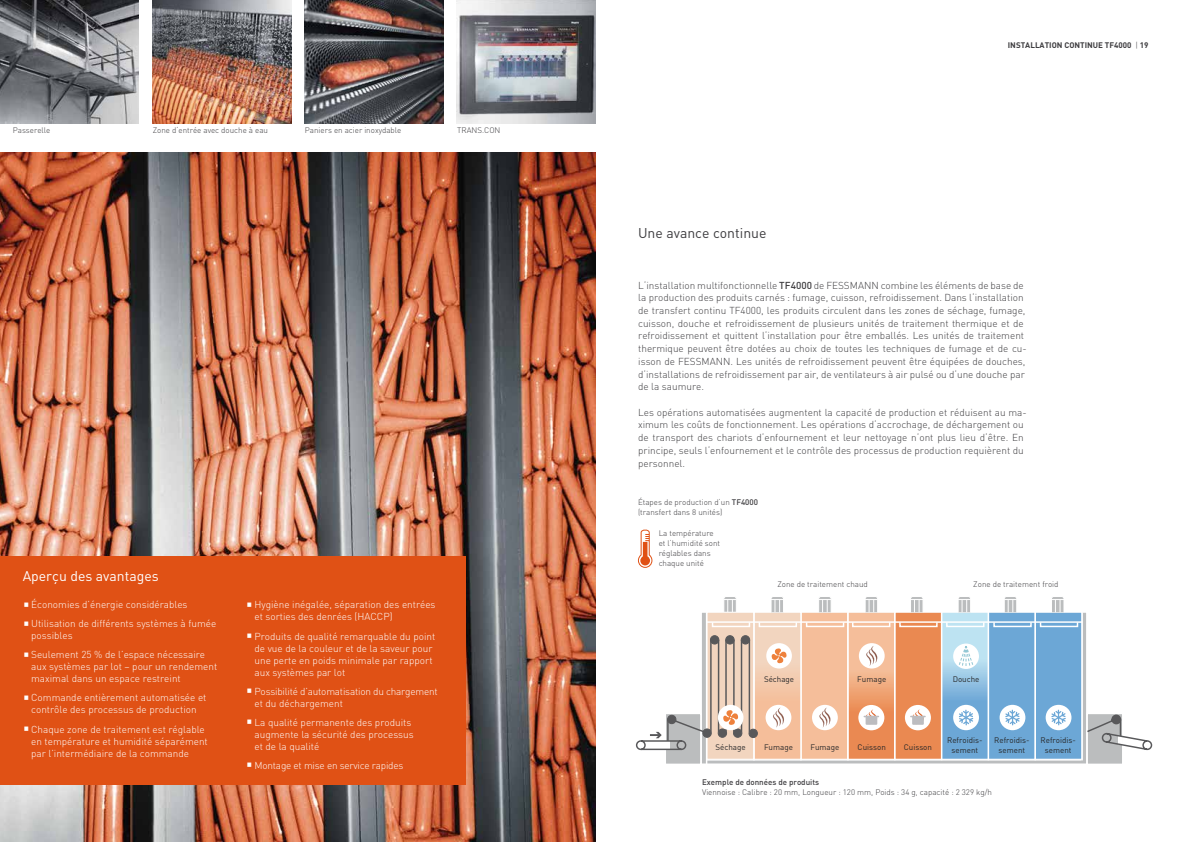
<style>
.page{position:relative;width:1191px;height:842px;background:#fff}
.page>*{position:absolute;margin:0;border:0;box-sizing:border-box;transform-origin:0 0}
.t1{font:14px "DIN";color:#fff}
.t2{font:14px "DIN";color:#3e3d40}
.t3{font:10px/12.7px "DIN Light";color:#3e3d40}
.t4{font:10px/12px "DIN Light";color:#fff}
.t5{font:10px/12px "DIN Light";letter-spacing:-.02em;color:#fff}
.t6{font:8px/10px "DIN Light";color:#3e3d40}
.t7{font:8px/10px "DIN";color:#282829;text-align:center}
.t8{font:8px "DIN Bold";color:#3e3d40}
.t9{font:8px "DIN Medium";color:#3e3d40}
.s1{font-family:"Glypha";font-size:12px}
.s2{font-family:"DIN Light"}
.s3{font-family:"DIN Medium"}
</style>
<div class="page">
<img style="left:0;top:152px;width:595px;height:690px">
<div style="left:0;top:556px;width:466px;height:228px;background:#e05115"></div>
<svg style="left:799px;top:612px;width:323px;height:152px;background:#beb6b5"></svg>
<div style="left:754px;top:612px;width:47px;height:147px;background:linear-gradient(to bottom,#f2dbc8,#f5b890)"></div>
<div style="left:753px;top:612px;width:48px;height:148px;border:1px solid #fff"></div>
<svg style="left:724px;top:597px;width:12px;height:15px"></svg>
<svg style="left:770px;top:597px;width:14px;height:16px"></svg>
<svg style="left:818px;top:597px;width:14px;height:16px"></svg>
<svg style="left:864px;top:597px;width:14px;height:16px"></svg>
<svg style="left:909px;top:597px;width:14px;height:16px"></svg>
<svg style="left:957px;top:597px;width:14px;height:16px"></svg>
<svg style="left:1003px;top:597px;width:14px;height:16px"></svg>
<svg style="left:1050px;top:597px;width:14px;height:16px"></svg>
<div style="left:707px;top:612px;width:46px;height:147px;background:#f2d5bf"></div>
<div style="left:706px;top:612px;width:48px;height:148px;border:1px solid #fff"></div>
<hr style="left:706px;top:612px;width:1px;height:174px;background:#fff">
<hr style="left:706px;top:621px;width:376px;height:2px;background:#fff">
<svg style="left:1086px;top:714px;width:66px;height:37px"></svg>
<div style="left:664px;top:713px;width:37px;height:52px;background:#bbbdbe;border:1px solid #fff"></div>
<div style="left:710px;top:636px;width:9px;height:8px;background:#58585a;border-radius:50%"></div>
<div style="left:710px;top:635px;width:9px;height:9px;border:1px solid #58585a;border-radius:50%"></div>
<div style="left:726px;top:636px;width:8px;height:8px;background:#58585a;border-radius:50%"></div>
<div style="left:725px;top:635px;width:9px;height:9px;border:1px solid #58585a;border-radius:50%"></div>
<div style="left:741px;top:636px;width:8px;height:8px;background:#58585a;border-radius:50%"></div>
<div style="left:741px;top:635px;width:9px;height:9px;border:1px solid #58585a;border-radius:50%"></div>
<div style="left:749px;top:729px;width:8px;height:8px;background:#58585a;border-radius:50%"></div>
<div style="left:748px;top:729px;width:9px;height:9px;border:1px solid #58585a;border-radius:50%"></div>
<svg style="left:711px;top:621px;width:368px;height:7px"></svg>
<svg style="left:637px;top:529px;width:15px;height:39px"></svg>
<div style="left:905px;top:705px;width:26px;height:25px;background:#fff;border-radius:50%"></div>
<svg style="left:910px;top:709px;width:15px;height:16px"></svg>
<div style="left:858px;top:705px;width:26px;height:25px;background:#fff;border-radius:50%"></div>
<svg style="left:863px;top:709px;width:16px;height:16px"></svg>
<div style="left:953px;top:643px;width:26px;height:26px;background:#fff;border-radius:50%"></div>
<svg style="left:958px;top:645px;width:15px;height:22px"></svg>
<div style="left:1045px;top:705px;width:26px;height:25px;background:#fff;border-radius:50%"></div>
<svg style="left:1051px;top:710px;width:14px;height:15px"></svg>
<div style="left:999px;top:705px;width:26px;height:25px;background:#fff;border-radius:50%"></div>
<svg style="left:1005px;top:710px;width:14px;height:15px"></svg>
<div style="left:953px;top:705px;width:26px;height:25px;background:#fff;border-radius:50%"></div>
<svg style="left:959px;top:710px;width:14px;height:15px"></svg>
<div style="left:812px;top:705px;width:26px;height:25px;background:#fff;border-radius:50%"></div>
<svg style="left:819px;top:707px;width:11px;height:21px"></svg>
<div style="left:765px;top:705px;width:26px;height:25px;background:#fff;border-radius:50%"></div>
<svg style="left:773px;top:707px;width:11px;height:21px"></svg>
<div style="left:859px;top:643px;width:25px;height:25px;background:#fff;border-radius:50%"></div>
<svg style="left:866px;top:646px;width:11px;height:20px"></svg>
<div style="left:766px;top:643px;width:26px;height:25px;background:#fff;border-radius:50%"></div>
<svg style="left:771px;top:648px;width:15px;height:15px"></svg>
<svg style="left:636px;top:638px;width:115px;height:113px"></svg>
<img style="left:304px;top:0;width:139px;height:123px">
<img style="left:152px;top:0;width:139px;height:123px">
<img style="left:0;top:0;width:139px;height:123px">
<img style="left:456px;top:0;width:139px;height:123px">
<p class="t6" style="left:13px;top:125px;width:39px">Passerelle</p>
<p class="t6" style="left:153px;top:125px;width:117px">Zone d‘entrée avec douche à eau</p>
<p class="t6" style="left:305px;top:125px;width:98px">Paniers en acier inoxydable</p>
<p class="t6" style="left:457px;top:125px;width:45px">TRANS.CON</p>
<h1 class="t1" style="left:23px;top:567px;width:138px">Aperçu des avantages</h1>
<p class="t4" style="left:23px;top:598px;width:166px"><span class="s1">•</span>Économies d’énergie considérables</p>
<p class="t4" style="left:31px;top:617px;width:186px;text-indent:-9px"><span class="s1">•</span>Utilisation de différents systèmes à fumée possibles</p>
<p class="t4" style="left:31px;top:649px;width:188px;text-indent:-9px"><span class="s1">•</span>Seulement 25 % de l’espace nécessaire aux systèmes par lot – pour un rendement maximal dans un espace restreint</p>
<p class="t4" style="left:23px;top:692px;width:185px;text-align:center"><span class="s1">•</span>Commande entièrement automatisée et contrôle des processus de production</p>
<p class="t4" style="left:31px;top:723px;width:178px;text-indent:-9px"><span class="s1">•</span>Chaque zone de traitement est réglable en température et humidité séparément par l’intermédiaire de la commande</p>
<p class="t4" style="left:254px;top:599px;width:183px;text-indent:-9px"><span class="s1">•</span>Hygiène inégalée, séparation des entrées et sorties des denrées (HACCP)</p>
<p class="t4" style="left:254px;top:630px;width:182px;text-indent:-9px"><span class="s1">•</span>Produits de qualité remarquable du point de vue de la couleur et de la saveur pour une perte en poids minimale par rapport aux systèmes par lot</p>
<p class="t5" style="left:254px;top:685px;width:185px;text-indent:-9px"><span class="s1">•</span>Possibilité d’automatisation du chargement et du déchargement</p>
<p class="t4" style="left:254px;top:716px;width:161px;text-indent:-9px"><span class="s1">•</span>La qualité permanente des produits augmente la sécurité des processus et de la qualité</p>
<p class="t5" style="left:246px;top:759px;width:159px"><span class="s1">•</span>Montage et mise en service rapides</p>
<h1 class="t2" style="left:638px;top:224px;width:130px">Une avance continue</h1>
<p class="t8" style="left:1008px;top:40px;width:142px">INSTALLATION CONTINUE TF4000 <span class="s2">|</span> 19</p>
<p class="t3" style="left:638px;top:278px;width:390px">L‘installation multifonctionnelle <span class="s3">TF4000</span> de FESSMANN combine les éléments de base de la production des produits carnés : fumage, cuisson, refroidissement. Dans l‘installation de transfert continu TF4000, les produits circulent dans les zones de séchage, fumage, cuisson, douche et refroidissement de plusieurs unités de traitement thermique et de refroidissement et quittent l‘installation pour être emballés. Les unités de traitement thermique peuvent être dotées au choix de toutes les techniques de fumage et de cu&shy;isson de FESSMANN. Les unités de refroidissement peuvent être équipées de douches, d‘installations de refroidissement par air, de ventilateurs à air pulsé ou d‘une douche par de la saumure.</p>
<p class="t3" style="left:638px;top:406px;width:390px">Les opérations automatisées augmentent la capacité de production et réduisent au ma&shy;ximum les coûts de fonctionnement. Les opérations d‘accrochage, de déchargement ou de transport des chariots d‘enfournement et leur nettoyage n‘ont plus lieu d‘être. En principe, seuls l‘enfournement et le contrôle des processus de production requièrent du personnel.</p>
<p class="t6" style="left:638px;top:497px;width:122px">Étapes de production d‘un <span class="s3">TF4000 </span>(transfert dans 8 unités)</p>
<p class="t6" style="left:658px;top:528px;width:63px">La température et l‘humidité sont réglables dans chaque unité</p>
<p class="t6" style="left:777px;top:579px;width:92px">Zone de traitement chaud</p>
<p class="t6" style="left:973px;top:579px;width:87px">Zone de traitement froid</p>
<p class="t7" style="left:764px;top:674px;width:32px">Séchage</p>
<p class="t7" style="left:857px;top:674px;width:30px">Fumage</p>
<p class="t7" style="left:952px;top:674px;width:28px">Douche</p>
<p class="t7" style="left:715px;top:741px;width:32px">Séchage</p>
<p class="t7" style="left:764px;top:741px;width:30px">Fumage</p>
<p class="t7" style="left:810px;top:741px;width:30px">Fumage</p>
<p class="t7" style="left:857px;top:741px;width:30px">Cuisson</p>
<p class="t7" style="left:903px;top:741px;width:30px">Cuisson</p>
<p class="t7" style="left:947px;top:735px;width:37px">Refroidis&shy;sement</p>
<p class="t7" style="left:994px;top:735px;width:37px">Refroidis&shy;sement</p>
<p class="t7" style="left:1040px;top:735px;width:37px">Refroidis&shy;sement</p>
<p class="t9" style="left:702px;top:776px;width:119px">Exemple de données de produits</p>
<p class="t6" style="left:702px;top:786px;width:291px">Viennoise : Calibre : 20 mm, Longueur : 120 mm, Poids : 34 g, capacité : 2 329 kg/h</p>
</div>
